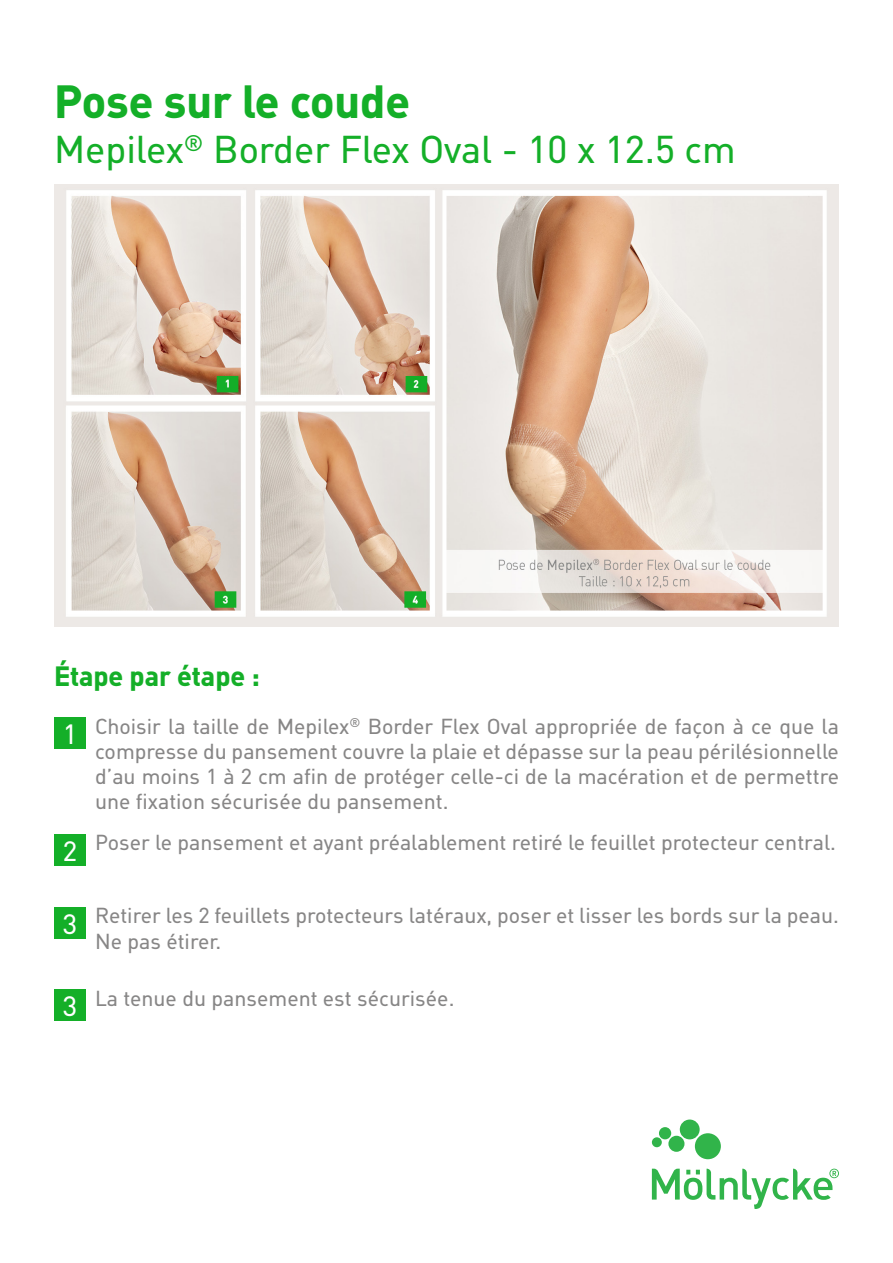
<style>
.page{position:relative;width:893px;height:1263px;background:#fff}
.page>*{position:absolute;margin:0;border:0;box-sizing:border-box;transform-origin:0 0}
.t1{font:700 45px "MHC Din";color:#14af28}
.t2{font:37.5px "MHC Din";color:#14af28}
.t3{font:700 27px "MHC Din";color:#14af28}
.t4{font:27px "MHC Din";color:#fff}
.t5{font:21px/25.2px "MHC Din";color:#878686;text-align:justify}
</style>
<div class="page">
<svg style="left:652px;top:1119px;width:187px;height:90px"></svg>
<div style="left:54px;top:717px;width:32px;height:32px;background:#14af28"></div>
<div style="left:54px;top:834px;width:32px;height:32px;background:#14af28"></div>
<div style="left:54px;top:907px;width:32px;height:32px;background:#14af28"></div>
<div style="left:54px;top:989px;width:32px;height:32px;background:#14af28"></div>
<img style="left:54px;top:185px;width:785px;height:441px">
<p class="t1" style="left:54px;top:74px;width:358px">Pose sur le coude</p>
<p class="t2" style="left:54px;top:127px;width:683px">Mepilex<sup>®</sup> Border Flex Oval - 10 x 12.5 cm</p>
<p class="t3" style="left:54px;top:660px;width:207px">Étape par étape :</p>
<p class="t4" style="left:63px;top:717px;width:16px">1</p>
<p class="t5" style="left:95px;top:713px;width:745px">Choisir la taille de Mepilex<sup>®</sup> Border Flex Oval appropriée de façon à ce que la compresse du pansement couvre la plaie et dépasse sur la peau périlésionnelle d’au moins 1 à 2 cm afin de protéger celle-ci de la macération et de permettre une fixation sécurisée du pansement.</p>
<p class="t4" style="left:63px;top:834px;width:16px">2</p>
<p class="t5" style="left:95px;top:830px;width:742px">Poser le pansement et ayant préalablement retiré le feuillet protecteur central.</p>
<p class="t4" style="left:63px;top:907px;width:16px">3</p>
<p class="t5" style="left:95px;top:903px;width:745px">Retirer les 2 feuillets protecteurs latéraux, poser et lisser les bords sur la peau.<br>Ne pas étirer.</p>
<p class="t4" style="left:63px;top:989px;width:16px">3</p>
<p class="t5" style="left:95px;top:985px;width:361px">La tenue du pansement est sécurisée.</p>
</div>
